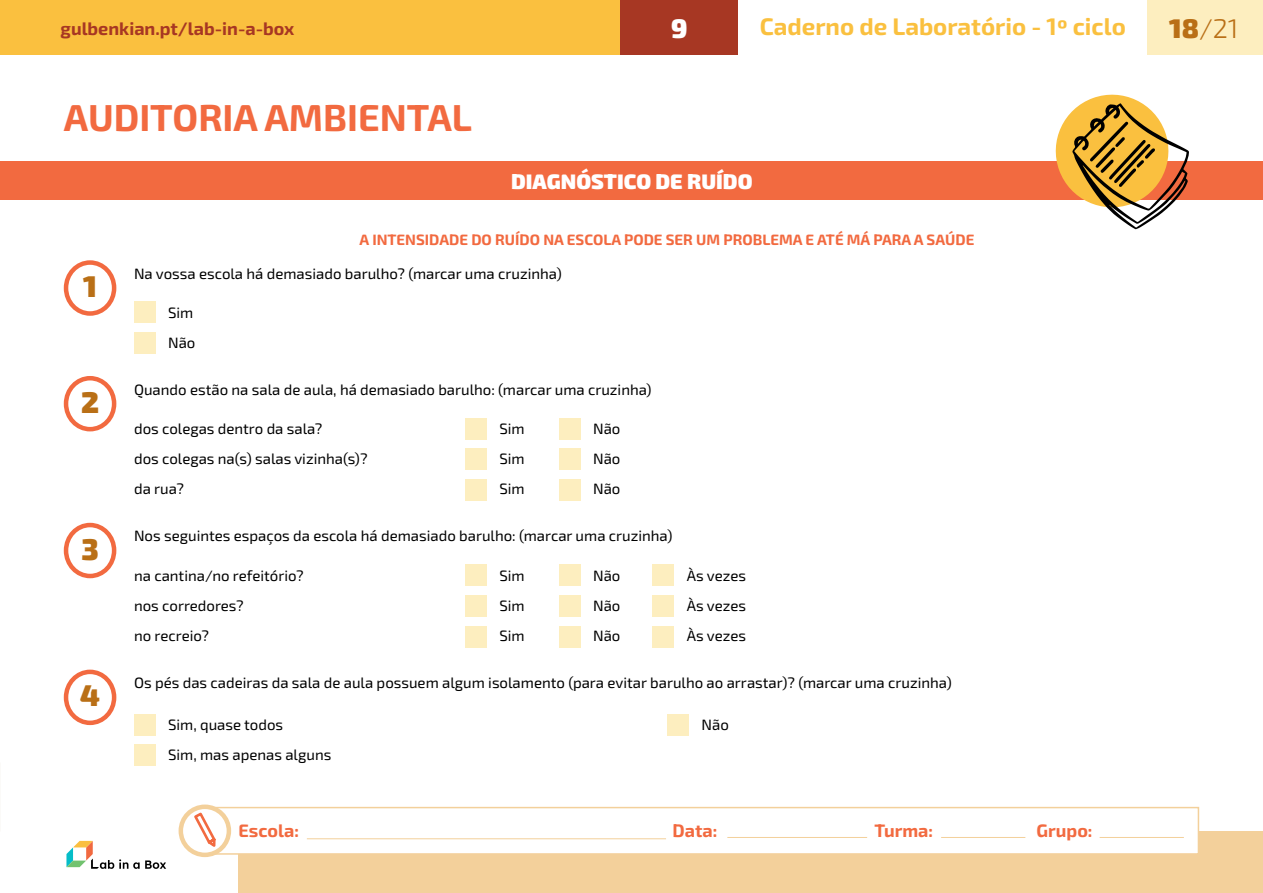
<style>
.page{position:relative;width:1263px;height:893px;background:#fff}
.page>*{position:absolute;margin:0;border:0;box-sizing:border-box;transform-origin:0 0}
.t1{font:700 37.5px "Exo 2";color:#f26a40}
.t2{font:900 30px "Exo 2";color:#b96f16}
.t3{font:27px "Exo 2";color:#b96f16}
.t4{font:900 27px "Exo 2";color:#fff}
.t5{font:700 24px "Exo 2";color:#fac03f}
.t6{font:900 21px "Exo 2";color:#fff}
.t7{font:700 18px "Exo 2";color:#a73723}
.t8{font:700 18px "Exo 2";color:#f26a40}
.t9{font:15px/30px "Exo 2";color:#000;text-align:justify}
.t10{font:700 15px "Exo 2";color:#f26a40}
.s1{font-weight:900}
</style>
<div class="page">
<div style="left:0;top:0;width:738px;height:55px;background:#fac03f"></div>
<div style="left:1147px;top:0;width:116px;height:55px;background:#fdeebf"></div>
<div style="left:621px;top:0;width:117px;height:55px;background:#a73723"></div>
<div style="left:238px;top:831px;width:1025px;height:62px;background:#f3d09b"></div>
<svg style="left:66px;top:841px;width:100px;height:28px"></svg>
<div style="left:0;top:161px;width:1263px;height:39px;background:#f26a40"></div>
<svg style="left:1055px;top:94px;width:134px;height:135px"></svg>
<div style="left:64px;top:260px;width:52px;height:56px;border:4px solid #f26a40;border-radius:50%"></div>
<div style="left:134px;top:302px;width:21px;height:21px;background:#fdeebf"></div>
<div style="left:134px;top:332px;width:21px;height:21px;background:#fdeebf"></div>
<div style="left:64px;top:376px;width:52px;height:55px;border:4px solid #f26a40;border-radius:50%"></div>
<div style="left:64px;top:523px;width:52px;height:55px;border:4px solid #f26a40;border-radius:50%"></div>
<div style="left:465px;top:418px;width:21px;height:21px;background:#fdeebf"></div>
<div style="left:465px;top:565px;width:21px;height:21px;background:#fdeebf"></div>
<div style="left:559px;top:418px;width:21px;height:21px;background:#fdeebf"></div>
<div style="left:559px;top:565px;width:21px;height:21px;background:#fdeebf"></div>
<div style="left:653px;top:565px;width:21px;height:21px;background:#fdeebf"></div>
<div style="left:465px;top:479px;width:21px;height:21px;background:#fdeebf"></div>
<div style="left:465px;top:626px;width:21px;height:21px;background:#fdeebf"></div>
<div style="left:559px;top:479px;width:21px;height:21px;background:#fdeebf"></div>
<div style="left:559px;top:626px;width:21px;height:21px;background:#fdeebf"></div>
<div style="left:653px;top:626px;width:21px;height:21px;background:#fdeebf"></div>
<div style="left:465px;top:449px;width:21px;height:21px;background:#fdeebf"></div>
<div style="left:465px;top:595px;width:21px;height:21px;background:#fdeebf"></div>
<div style="left:559px;top:449px;width:21px;height:21px;background:#fdeebf"></div>
<div style="left:559px;top:595px;width:21px;height:21px;background:#fdeebf"></div>
<div style="left:653px;top:595px;width:21px;height:21px;background:#fdeebf"></div>
<div style="left:64px;top:670px;width:52px;height:55px;border:4px solid #f26a40;border-radius:50%"></div>
<div style="left:134px;top:714px;width:21px;height:21px;background:#fdeebf"></div>
<div style="left:667px;top:714px;width:21px;height:21px;background:#fdeebf"></div>
<div style="left:134px;top:745px;width:21px;height:21px;background:#fdeebf"></div>
<div style="left:212px;top:807px;width:987px;height:48px;background:#fff;border:2px solid #f3d09b"></div>
<svg style="left:181px;top:807px;width:48px;height:48px"></svg>
<div style="left:179px;top:804px;width:52px;height:53px;border:4px solid #f3d09b;border-radius:50%"></div>
<svg style="left:192px;top:810px;width:26px;height:39px"></svg>
<hr style="left:307px;top:838px;width:359px;height:1px;background:#f3d09b">
<hr style="left:727px;top:837px;width:140px;height:1px;background:#f3d09b">
<hr style="left:941px;top:837px;width:84px;height:1px;background:#f3d09b">
<hr style="left:1099px;top:837px;width:85px;height:1px;background:#f3d09b">
<p class="t7" style="left:61px;top:16px;width:235px">gulbenkian.pt/lab-in-a-box</p>
<h3 class="t4" style="left:671px;top:10px;width:18px">9</h3>
<h3 class="t5" style="left:760px;top:9px;width:368px">Caderno de Laboratório - 1º ciclo</h3>
<h1 class="t1" style="left:64px;top:92px;width:410px">AUDITORIA AMBIENTAL</h1>
<h3 class="t6" style="left:511px;top:167px;width:243px">DIAGNÓSTICO DE RUÍDO</h3>
<h2 class="t2" style="left:83px;top:265px;width:15px">1</h2>
<h2 class="t2" style="left:81px;top:381px;width:19px">2</h2>
<h2 class="t2" style="left:81px;top:528px;width:19px">3</h2>
<h2 class="t2" style="left:80px;top:675px;width:21px">4</h2>
<p class="t10" style="left:360px;top:229px;width:616px">A INTENSIDADE DO RUÍDO NA ESCOLA PODE SER UM PROBLEMA E ATÉ MÁ PARA A SAÚDE</p>
<p class="t9" style="left:134px;top:258px;width:429px">Na vossa escola há demasiado barulho? (marcar uma cruzinha)</p>
<p class="t9" style="left:168px;top:297px;width:29px">Sim<br>Não</p>
<p class="t9" style="left:134px;top:374px;width:519px">Quando estão na sala de aula, há demasiado barulho: (marcar uma cruzinha)</p>
<p class="t9" style="left:134px;top:413px;width:235px;text-align:left">dos colegas dentro da sala?<br>dos colegas na(s) salas vizinha(s)? da rua?</p>
<p class="t9" style="left:499px;top:413px;width:27px">Sim Sim Sim</p>
<p class="t9" style="left:593px;top:413px;width:29px">Não Não Não</p>
<p class="t9" style="left:134px;top:521px;width:540px">Nos seguintes espaços da escola há demasiado barulho: (marcar uma cruzinha)</p>
<p class="t9" style="left:134px;top:560px;width:171px;text-align:left">na cantina/no refeitório? nos corredores?<br>no recreio?</p>
<p class="t9" style="left:499px;top:560px;width:27px">Sim Sim Sim</p>
<p class="t9" style="left:593px;top:560px;width:29px">Não Não Não</p>
<p class="t9" style="left:687px;top:560px;width:61px">Às vezes Às vezes Às vezes</p>
<p class="t9" style="left:134px;top:667px;width:819px">Os pés das cadeiras da sala de aula possuem algum isolamento (para evitar barulho ao arrastar)? (marcar uma cruzinha)</p>
<p class="t9" style="left:168px;top:709px;width:165px">Sim, quase todos<br>Sim, mas apenas alguns</p>
<p class="t9" style="left:701px;top:709px;width:29px">Não</p>
<p class="t8" style="left:238px;top:818px;width:62px">Escola:</p>
<p class="t8" style="left:673px;top:818px;width:46px">Data:</p>
<p class="t8" style="left:874px;top:818px;width:60px">Turma:</p>
<p class="t8" style="left:1036px;top:818px;width:58px">Grupo:</p>
<h3 class="t3" style="left:1169px;top:10px;width:71px"><span class="s1">18</span>/21</h3>
</div>
